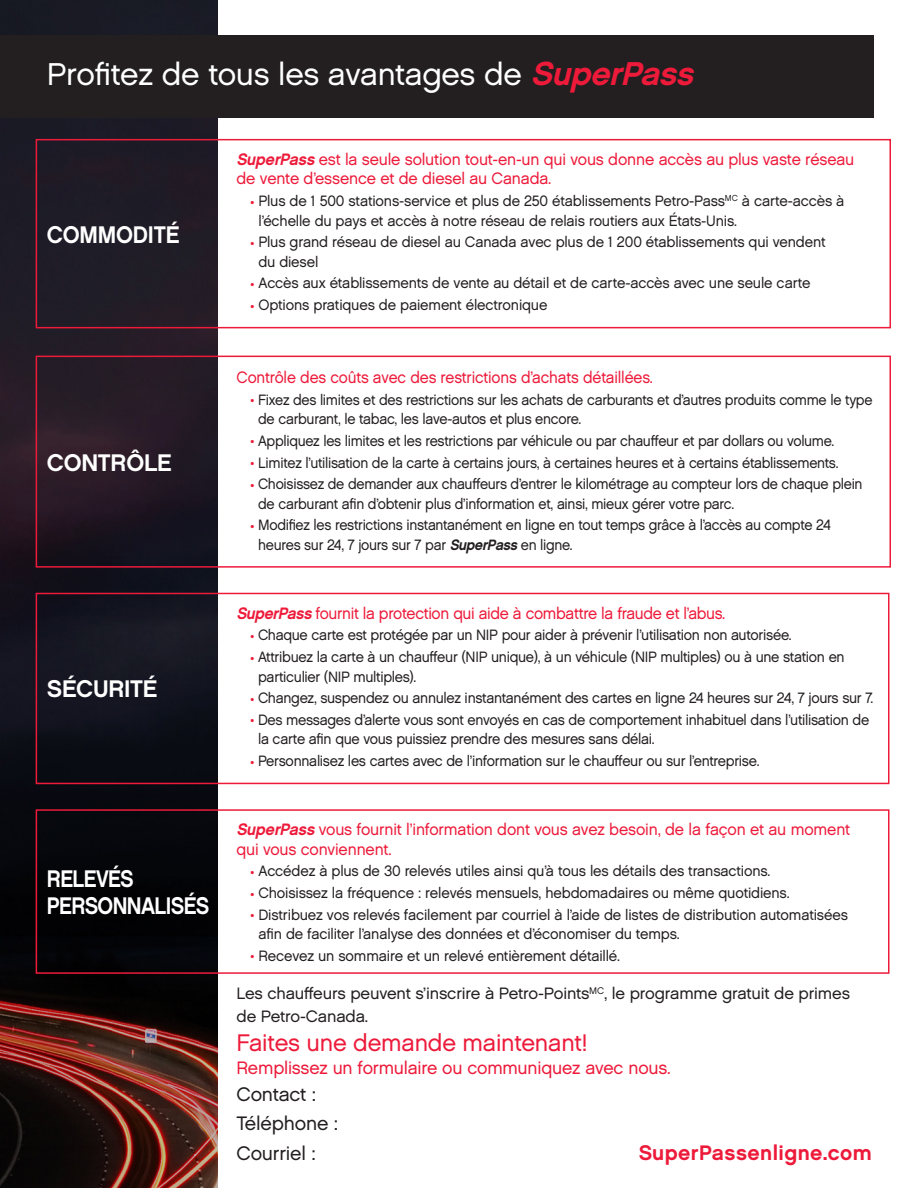
<style>
.page{position:relative;width:918px;height:1188px;background:#fff}
.page>*{position:absolute;margin:0;border:0;box-sizing:border-box;transform-origin:0 0}
.t1{font:31.5px "Chalet London Nineteen Sixty";letter-spacing:-.01em;color:#fff}
.t2{font:24px "Chalet London Nineteen Sixty";letter-spacing:-.01em;color:#ed1a3a}
.t3{font:24px/27px "Chalet New York Nineteen Sixty";letter-spacing:-.03em;color:#fff;scale:.88 1}
.t4{font:24px "Chalet New York Nineteen Sixty";letter-spacing:-.01em;color:#fff}
.t5{font:24px "Chalet New York Nineteen Sixty";letter-spacing:-.01em;color:#fff;scale:.95 1}
.t6{font:21px "Chalet New York Nineteen Sixty";letter-spacing:.02em;color:#ed1a3a}
.t7{font:19.5px/29.2px "Chalet London Nineteen Sixty";letter-spacing:-.01em;color:#231f20}
.t8{font:18px "Chalet London Nineteen Sixty";letter-spacing:-.01em;color:#ed1a3a}
.t9{font:16.5px/19.5px "Chalet London Nineteen Sixty";letter-spacing:-.01em;color:#ed1a3a;scale:.96 1}
.t10{font:16.5px/22.5px "Chalet London Nineteen Sixty";letter-spacing:-.01em;color:#231f20}
.t11{font:16.5px "Chalet London Nineteen Sixty";letter-spacing:-.01em;color:#ed1a3a;scale:.94 1}
.t12{font:16.5px "Chalet London Nineteen Sixty";letter-spacing:-.01em;color:#ed1a3a;scale:.93 1}
.t13{font:15px/19.5px "Chalet London Nineteen Sixty";letter-spacing:-.02em;color:#231f20;scale:.96 1}
.t14{font:15px/19.5px "Chalet London Nineteen Sixty";letter-spacing:-.02em;color:#231f20;scale:.93 1}
.t15{font:15px/19.5px "Chalet London Nineteen Sixty";letter-spacing:-.02em;color:#231f20;scale:.94 1}
.s1{font-family:"Chalet New York Nineteen Sixty";font-style:italic;font-size:33px;color:#ed1a3a}
.s2{font-family:"Chalet New York Nineteen Sixty";font-style:italic}
.s3{color:#ed1a3a}
</style>
<div class="page">
<img style="left:0;top:0;width:217px;height:1188px">
<div style="left:36px;top:139px;width:855px;height:189px;border:2px solid #ed1a3a"></div>
<div style="left:36px;top:356px;width:855px;height:212px;border:2px solid #ed1a3a"></div>
<div style="left:36px;top:593px;width:854px;height:191px;border:2px solid #ed1a3a"></div>
<div style="left:36px;top:809px;width:854px;height:165px;border:2px solid #ed1a3a"></div>
<div style="left:0;top:35px;width:873px;height:83px;background:#231f20"></div>
<h1 class="t1" style="left:47px;top:55px;width:657px">Profitez de tous les avantages de <span class="s1">SuperPass</span></h1>
<h2 class="t5" style="left:47px;top:219px;width:141px">COMMODITÉ</h2>
<h2 class="t4" style="left:47px;top:447px;width:126px">CONTRÔLE</h2>
<h2 class="t4" style="left:47px;top:674px;width:112px">SÉCURITÉ</h2>
<h2 class="t3" style="left:47px;top:865px;width:186px">RELEVÉS<br>PERSONNALISÉS</h2>
<p class="t9" style="left:237px;top:149px;width:645px"><span class="s2">SuperPass</span> est la seule solution tout-en-un qui vous donne accès au plus vaste réseau de vente d’essence et de diesel au Canada.</p>
<p class="t13" style="left:258px;top:191px;width:612px;text-indent:-8px"><span class="s3">•</span> Plus de 1 500 stations-service et plus de 250 établissements Petro-Pass<sup>MC</sup> à carte-accès à l’échelle du pays et accès à notre réseau de relais routiers aux États-Unis.</p>
<p class="t13" style="left:258px;top:232px;width:592px;text-indent:-8px"><span class="s3">•</span> Plus grand réseau de diesel au Canada avec plus de 1 200 établissements qui vendent du diesel</p>
<p class="t13" style="left:250px;top:273px;width:585px"><span class="s3">•</span> Accès aux établissements de vente au détail et de carte-accès avec une seule carte</p>
<p class="t13" style="left:250px;top:295px;width:311px"><span class="s3">•</span> Options pratiques de paiement électronique</p>
<p class="t12" style="left:237px;top:367px;width:449px">Contrôle des coûts avec des restrictions d’achats détaillées.</p>
<p class="t14" style="left:258px;top:390px;width:662px;text-indent:-8px"><span class="s3">•</span> Fixez des limites et des restrictions sur les achats de carburants et d’autres produits comme le type de carburant, le tabac, les lave-autos et plus encore.</p>
<p class="t14" style="left:250px;top:431px;width:630px"><span class="s3">•</span> Appliquez les limites et les restrictions par véhicule ou par chauffeur et par dollars ou volume.</p>
<p class="t14" style="left:250px;top:453px;width:634px"><span class="s3">•</span> Limitez l’utilisation de la carte à certains jours, à certaines heures et à certains établissements.</p>
<p class="t14" style="left:258px;top:474px;width:651px;text-indent:-8px"><span class="s3">•</span> Choisissez de demander aux chauffeurs d’entrer le kilométrage au compteur lors de chaque plein de carburant afin d’obtenir plus d’information et, ainsi, mieux gérer votre parc.</p>
<p class="t14" style="left:258px;top:515px;width:617px;text-indent:-8px"><span class="s3">•</span> Modifiez les restrictions instantanément en ligne en tout temps grâce à l’accès au compte 24 heures sur 24, 7 jours sur 7 par <span class="s2">SuperPass</span>en ligne.</p>
<p class="t11" style="left:237px;top:603px;width:522px"><span class="s2">SuperPass</span>fournit la protection qui aide à combattre la fraude et l’abus.</p>
<p class="t15" style="left:250px;top:625px;width:578px"><span class="s3">•</span> Chaque carte est protégée par un NIP pour aider à prévenir l’utilisation non autorisée.</p>
<p class="t15" style="left:258px;top:647px;width:626px;text-indent:-8px"><span class="s3">•</span> Attribuez la carte à un chauffeur (NIP unique), à un véhicule (NIP multiples) ou à une station en particulier (NIP multiples).</p>
<p class="t15" style="left:250px;top:688px;width:665px"><span class="s3">•</span> Changez, suspendez ou annulez instantanément des cartes en ligne 24 heures sur 24, 7 jours sur 7.</p>
<p class="t15" style="left:258px;top:710px;width:652px;text-indent:-8px"><span class="s3">•</span> Des messages d’alerte vous sont envoyés en cas de comportement inhabituel dans l’utilisation de la carte afin que vous puissiez prendre des mesures sans délai.</p>
<p class="t15" style="left:250px;top:751px;width:544px"><span class="s3">•</span> Personnalisez les cartes avec de l’information sur le chauffeur ou sur l’entreprise.</p>
<p class="t9" style="left:237px;top:820px;width:641px"><span class="s2">SuperPass</span> vous fournit l’information dont vous avez besoin, de la façon et au moment qui vous conviennent.</p>
<p class="t13" style="left:250px;top:861px;width:544px"><span class="s3">•</span> Accédez à plus de 30 relevés utiles ainsi qu’à tous les détails des transactions.</p>
<p class="t13" style="left:250px;top:883px;width:564px"><span class="s3">•</span> Choisissez la fréquence : relevés mensuels, hebdomadaires ou même quotidiens.</p>
<p class="t13" style="left:258px;top:905px;width:616px;text-indent:-8px"><span class="s3">•</span> Distribuez vos relevés facilement par courriel à l’aide de listes de distribution automatisées afin de faciliter l’analyse des données et d’économiser du temps.</p>
<p class="t13" style="left:250px;top:946px;width:387px"><span class="s3">•</span> Recevez un sommaire et un relevé entièrement détaillé.</p>
<p class="t10" style="left:237px;top:982px;width:615px">Les chauffeurs peuvent s’inscrire à Petro-Points<sup>MC</sup>, le programme gratuit de primes de Petro-Canada.</p>
<h2 class="t2" style="left:237px;top:1028px;width:353px">Faites une demande maintenant!</h2>
<p class="t8" style="left:237px;top:1056px;width:436px">Remplissez un formulaire ou communiquez avec nous.</p>
<h3 class="t7" style="left:237px;top:1080px;width:103px">Contact :<br>Téléphone :<br>Courriel :</h3>
<h3 class="t6" style="left:639px;top:1140px;width:235px">SuperPassenligne.com</h3>
</div>
